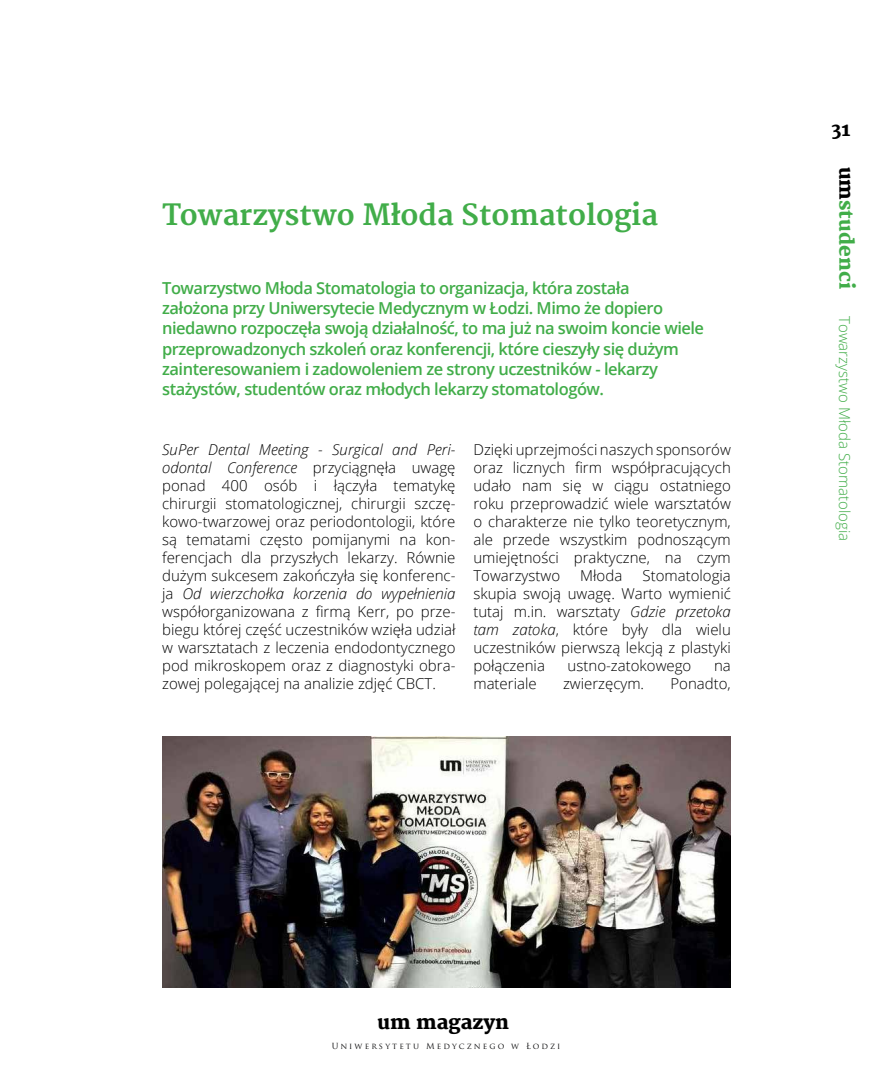
<style>
.page{position:relative;width:893px;height:1085px;background:#fff}
.page>*{position:absolute;margin:0;border:0;box-sizing:border-box;transform-origin:0 0}
.t1{font:700 28.5px "Merriweather";color:#41ad49}
.t2{font:800 19.5px "Merriweather";color:#41ad49}
.t3{font:800 19.5px "Merriweather";color:#000}
.t4{font:800 18.45px "Merriweather";color:#000}
.t5{font:600 16.5px/20.2px "Open Sans";letter-spacing:-.03em;color:#41ad49}
.t6{font:300 15px/18px "Open Sans";color:#000;text-align:justify}
.t7{font:300 15px "Open Sans";color:#41ad49}
.t8{font:8.25px "Trajan Pro";letter-spacing:.26em;color:#0a0a0b}
.s1{font-style:italic}
.s2{color:#000}
</style>
<div class="page">
<img style="left:162px;top:736px;width:569px;height:251px">
<h1 class="t1" style="left:162px;top:198px;width:497px">Towarzystwo Młoda Stomatologia</h1>
<p class="t5" style="left:162px;top:277px;width:543px">Towarzystwo Młoda Stomatologia to organizacja, która została<br>założona przy Uniwersytecie Medycznym w Łodzi. Mimo że dopiero niedawno rozpoczęła swoją działalność, to ma już na swoim koncie wiele przeprowadzonych szkoleń oraz konferencji, które cieszyły się dużym zainteresowaniem i zadowoleniem ze strony uczestników - lekarzy stażystów, studentów oraz młodych lekarzy stomatologów.</p>
<p class="t6" style="left:162px;top:440px;width:295px"><span class="s1">SuPer Dental Meeting - Surgical and Peri&shy;odontal Conference</span> przyciągnęła uwagę ponad 400 osób i łączyła tematykę chirurgii stomatologicznej, chirurgii szczę&shy;kowo-twarzowej oraz periodontologii, które są tematami często pomijanymi na kon&shy;ferencjach dla przyszłych lekarzy. Równie dużym sukcesem zakończyła się konferenc&shy;ja <span class="s1">Od wierzchołka korzenia do wypełnienia </span>współorganizowana z firmą Kerr, po prze&shy;biegu której część uczestników wzięła udział w warsztatach z leczenia endodontycznego pod mikroskopem oraz z diagnostyki obra&shy;zowej polegającej na analizie zdjęć CBCT.</p>
<p class="t6" style="left:473px;top:440px;width:259px">Dzięki uprzejmości naszych sponsorów oraz licznych firm współpracujących udało nam się w ciągu ostatniego roku przeprowadzić wiele warsztatów o charakterze nie tylko teoretycznym, ale przede wszystkim podnoszącym umiejętności praktyczne, na czym Towarzystwo</p>
<p class="t6" style="left:473px;top:566px;width:259px;text-indent:169px">Stomatologia skupia swoją uwagę. Warto wymienić tutaj m.in. warsztaty <span class="s1">Gdzie przetoka tam zatoka</span>, które były dla wielu uczestników pierwszą lekcją z plastyki połączenia</p>
<p class="t6" style="left:580px;top:566px;width:43px">Młoda</p>
<p class="t6" style="left:568px;top:656px;width:125px">ustno-zatokowego</p>
<p class="t6" style="left:714px;top:656px;width:18px">na</p>
<p class="t6" style="left:473px;top:674px;width:65px">materiale</p>
<p class="t6" style="left:563px;top:674px;width:83px">zwierzęcym.</p>
<p class="t6" style="left:670px;top:674px;width:62px">Ponadto,</p>
<p class="t4" style="left:831px;top:119px;width:21px">31</p>
<h2 class="t2" style="left:858px;top:166px;width:124px;rotate:90deg"><span class="s2">um</span>studenci</h2>
<p class="t7" style="left:855px;top:316px;width:226px;rotate:90deg">Towarzystwo Młoda Stomatologia</p>
<h2 class="t3" style="left:378px;top:1010px;width:133px">um magazyn</h2>
<p class="t8" style="left:332px;top:1040px;width:230px">Uniwersytetu Medycznego w Łodzi</p>
</div>
